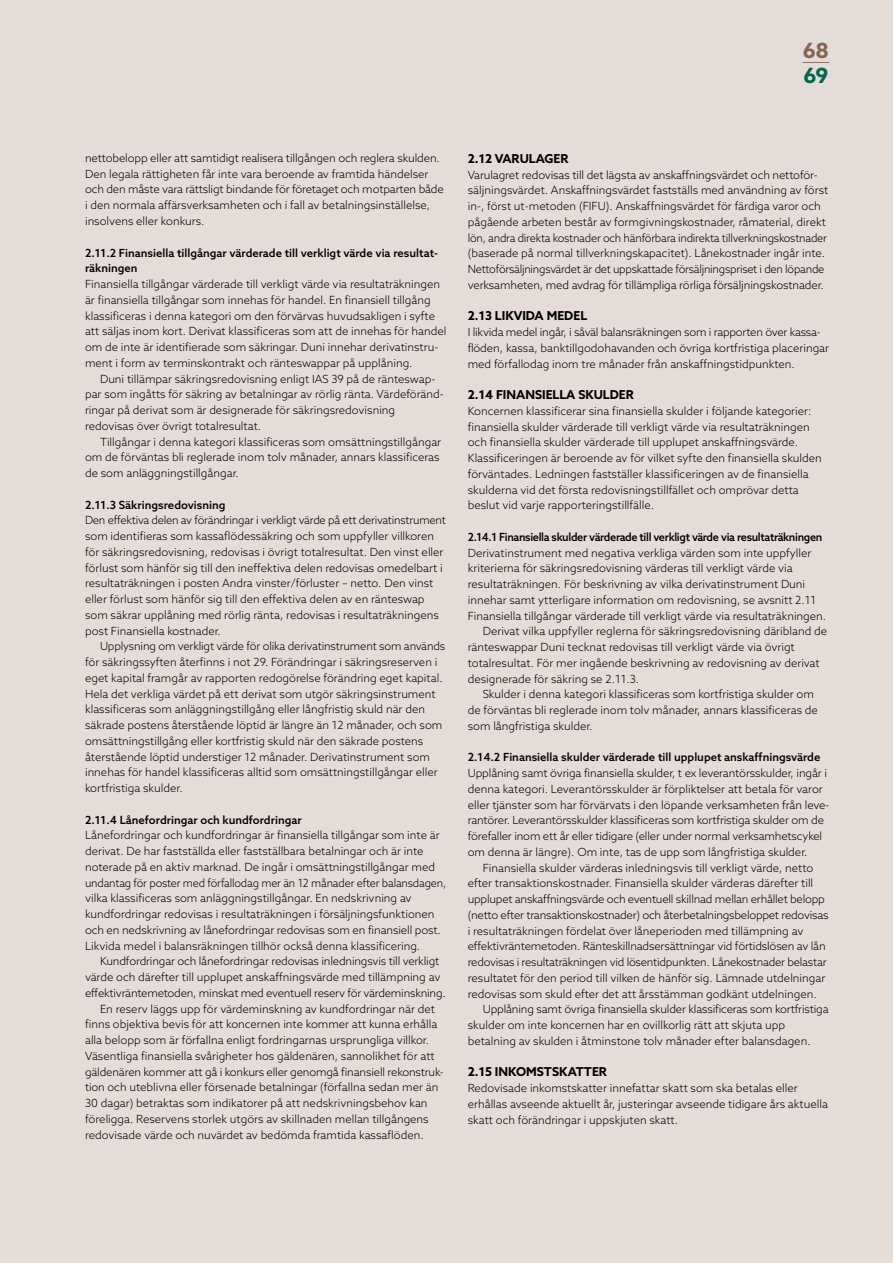
<style>
.page{position:relative;width:893px;height:1263px;background:#e4dcd8}
.page>*{position:absolute;margin:0;border:0;box-sizing:border-box;transform-origin:0 0}
.t1{font:700 21px "Azo Sans";color:#866557}
.t2{font:700 21px "Azo Sans";color:#00694d}
.t3{font:700 12.3px "Azo Sans";color:#000}
.t4{font:300 11.25px/15.8px "Azo Sans";color:#000}
.t5{font:500 11.25px/15.8px "Azo Sans";color:#000}
.t6{font:500 11.25px "Azo Sans";letter-spacing:-.03em;color:#000}
.t7{font:300 11.25px "Azo Sans";letter-spacing:-.02em;color:#000}
</style>
<div class="page">
<svg style="left:803px;top:62px;width:26px;height:1px"></svg>
<h1 class="t1" style="left:803px;top:37px;width:27px">68</h1>
<h1 class="t2" style="left:803px;top:61px;width:26px">69</h1>
<p class="t4" style="left:85px;top:150px;width:360px">nettobelopp eller att samtidigt realisera tillgången och reglera skulden.<br>Den legala rättigheten får inte vara beroende av framtida händelser och den måste vara rättsligt bindande för företaget och motparten både i den normala affärsverksamheten och i fall av betalningsinställelse, insolvens eller konkurs.</p>
<p class="t5" style="left:85px;top:244px;width:355px">2.11.2 Finansiella tillgångar värderade till verkligt värde via resultat&shy;räkningen</p>
<p class="t4" style="left:85px;top:276px;width:363px">Finansiella tillgångar värderade till verkligt värde via resultaträkningen är finansiella tillgångar som innehas för handel. En finansiell tillgång klassificeras i denna kategori om den förvärvas huvudsakligen i syfte att säljas inom kort. Derivat klassificeras som att de innehas för handel om de inte är identifierade som säkringar. Duni innehar derivatinstru&shy;ment i form av terminskontrakt och ränteswappar på upplåning.</p>
<p class="t4" style="left:85px;top:370px;width:360px;text-indent:15px">Duni tillämpar säkringsredovisning enligt IAS 39 på de ränteswap&shy;par som ingåtts för säkring av betalningar av rörlig ränta. Värdeföränd&shy;ringar på derivat som är designerade för säkringsredovisning redovisas över övrigt totalresultat.</p>
<p class="t4" style="left:85px;top:433px;width:358px;text-indent:15px">Tillgångar i denna kategori klassificeras som omsättningstillgångar om de förväntas bli reglerade inom tolv månader, annars klassificeras de som anläggningstillgångar.</p>
<p class="t5" style="left:85px;top:496px;width:142px">2.11.3 Säkringsredovisning</p>
<p class="t4" style="left:85px;top:512px;width:362px">Den effektiva delen av förändringar i verkligt värde på ett derivatinstrument som identifieras som kassaflödessäkring och som uppfyller villkoren för säkringsredovisning, redovisas i övrigt totalresultat. Den vinst eller förlust som hänför sig till den ineffektiva delen redovisas omedelbart i resultaträkningen i posten Andra vinster/förluster – netto. Den vinst eller förlust som hänför sig till den effektiva delen av en ränteswap som säkrar upplåning med rörlig ränta, redovisas i resultaträkningens post Finansiella kostnader.</p>
<p class="t4" style="left:85px;top:638px;width:362px;text-indent:15px">Upplysning om verkligt värde för olika derivatinstrument som används för säkringssyften återfinns i not 29. Förändringar i säkringsreserven i eget kapital framgår av rapporten redogörelse förändring eget kapital.<br>Hela det verkliga värdet på ett derivat som utgör säkringsinstrument klassificeras som anläggningstillgång eller långfristig skuld när den säkrade postens återstående löptid är längre än 12 månader, och som omsättningstillgång eller kortfristig skuld när den säkrade postens återstående löptid understiger 12 månader. Derivatinstrument som innehas för handel klassificeras alltid som omsättningstillgångar eller kortfristiga skulder.</p>
<p class="t5" style="left:85px;top:811px;width:218px">2.11.4 Lånefordringar och kundfordringar</p>
<p class="t4" style="left:85px;top:827px;width:363px">Lånefordringar och kundfordringar är finansiella tillgångar som inte är derivat. De har fastställda eller fastställbara betalningar och är inte noterade på en aktiv marknad. De ingår i omsättningstillgångar med undantag för poster med förfallodag mer än 12 månader efter balansdagen, vilka klassificeras som anläggningstillgångar. En nedskrivning av kundfordringar redovisas i resultaträkningen i försäljningsfunktionen och en nedskrivning av lånefordringar redovisas som en finansiell post.<br>Likvida medel i balansräkningen tillhör också denna klassificering.</p>
<p class="t4" style="left:100px;top:953px;width:341px">Kundfordringar och lånefordringar redovisas inledningsvis till verkligt</p>
<p class="t4" style="left:85px;top:969px;width:357px">värde och därefter till upplupet anskaffningsvärde med tillämpning av</p>
<p class="t7" style="left:85px;top:985px;width:362px">effektivräntemetoden, minskat med eventuell reserv för värdeminskning.</p>
<p class="t4" style="left:100px;top:1000px;width:336px">En reserv läggs upp för värdeminskning av kundfordringar när det</p>
<p class="t4" style="left:85px;top:1016px;width:354px">finns objektiva bevis för att koncernen inte kommer att kunna erhålla</p>
<p class="t4" style="left:85px;top:1032px;width:346px">alla belopp som är förfallna enligt fordringarnas ursprungliga villkor.</p>
<p class="t4" style="left:85px;top:1048px;width:351px">Väsentliga finansiella svårigheter hos gäldenären, sannolikhet för att</p>
<p class="t4" style="left:85px;top:1063px;width:360px">gäldenären kommer att gå i konkurs eller genomgå finansiell rekonstruk-</p>
<p class="t4" style="left:85px;top:1079px;width:355px">tion och uteblivna eller försenade betalningar (förfallna sedan mer än</p>
<p class="t4" style="left:85px;top:1095px;width:344px">30 dagar) betraktas som indikatorer på att nedskrivningsbehov kan</p>
<p class="t4" style="left:85px;top:1111px;width:345px">föreligga. Reservens storlek utgörs av skillnaden mellan tillgångens</p>
<p class="t4" style="left:85px;top:1126px;width:340px">redovisade värde och nuvärdet av bedömda framtida kassaflöden.</p>
<p class="t3" style="left:468px;top:150px;width:102px">2.12 VARULAGER</p>
<p class="t4" style="left:468px;top:167px;width:362px">Varulagret redovisas till det lägsta av anskaffningsvärdet och nettoför&shy;säljningsvärdet. Anskaffningsvärdet fastställs med användning av först in-, först ut-metoden (FIFU). Anskaffningsvärdet för färdiga varor och pågående arbeten består av formgivningskostnader, råmaterial, direkt lön, andra direkta kostnader och hänförbara indirekta tillverkningskostnader (baserade på normal tillverkningskapacitet). Lånekostnader ingår inte.<br>Nettoförsäljningsvärdet är det uppskattade försäljningspriset i den löpande verksamheten, med avdrag för tillämpliga rörliga försäljningskostnader.</p>
<p class="t3" style="left:468px;top:308px;width:121px">2.13 LIKVIDA MEDEL</p>
<p class="t4" style="left:468px;top:324px;width:363px">I likvida medel ingår, i såväl balansräkningen som i rapporten över kassa&shy;flöden, kassa, banktillgodohavanden och övriga kortfristiga placeringar med förfallodag inom tre månader från anskaffningstidpunkten.</p>
<p class="t3" style="left:468px;top:386px;width:168px">2.14 FINANSIELLA SKULDER</p>
<p class="t4" style="left:468px;top:403px;width:356px">Koncernen klassificerar sina finansiella skulder i följande kategorier: finansiella skulder värderade till verkligt värde via resultaträkningen och finansiella skulder värderade till upplupet anskaffningsvärde.<br>Klassificeringen är beroende av för vilket syfte den finansiella skulden förväntades. Ledningen fastställer klassificeringen av de finansiella skulderna vid det första redovisningstillfället och omprövar detta beslut vid varje rapporteringstillfälle.</p>
<p class="t6" style="left:468px;top:529px;width:356px">2.14.1 Finansiella skulder värderade till verkligt värde via resultaträkningen</p>
<p class="t4" style="left:468px;top:545px;width:345px">Derivatinstrument med negativa verkliga värden som inte uppfyller</p>
<p class="t4" style="left:468px;top:560px;width:326px">kriterierna för säkringsredovisning värderas till verkligt värde via</p>
<p class="t4" style="left:468px;top:576px;width:339px">resultaträkningen. För beskrivning av vilka derivatinstrument Duni</p>
<p class="t4" style="left:468px;top:592px;width:350px">innehar samt ytterligare information om redovisning, se avsnitt 2.11</p>
<p class="t4" style="left:468px;top:608px;width:360px">Finansiella tillgångar värderade till verkligt värde via resultaträkningen.</p>
<p class="t4" style="left:483px;top:623px;width:346px">Derivat vilka uppfyller reglerna för säkringsredovisning däribland de</p>
<p class="t4" style="left:468px;top:639px;width:329px">ränteswappar Duni tecknat redovisas till verkligt värde via övrigt</p>
<p class="t4" style="left:468px;top:655px;width:353px">totalresultat. För mer ingående beskrivning av redovisning av derivat</p>
<p class="t4" style="left:468px;top:671px;width:173px">designerade för säkring se 2.11.3.</p>
<p class="t4" style="left:483px;top:686px;width:333px">Skulder i denna kategori klassificeras som kortfristiga skulder om</p>
<p class="t4" style="left:468px;top:702px;width:352px">de förväntas bli reglerade inom tolv månader, annars klassificeras de</p>
<p class="t4" style="left:468px;top:718px;width:126px">som långfristiga skulder.</p>
<p class="t5" style="left:468px;top:749px;width:354px">2.14.2 Finansiella skulder värderade till upplupet anskaffningsvärde</p>
<p class="t4" style="left:468px;top:765px;width:363px">Upplåning samt övriga finansiella skulder, t ex leverantörsskulder, ingår i denna kategori. Leverantörsskulder är förpliktelser att betala för varor eller tjänster som har förvärvats i den löpande verksamheten från leve&shy;rantörer. Leverantörsskulder klassificeras som kortfristiga skulder om de förefaller inom ett år eller tidigare (eller under normal verksamhetscykel om denna är längre). Om inte, tas de upp som långfristiga skulder.</p>
<p class="t4" style="left:468px;top:860px;width:362px;text-indent:15px">Finansiella skulder värderas inledningsvis till verkligt värde, netto efter transaktionskostnader. Finansiella skulder värderas därefter till upplupet anskaffningsvärde och eventuell skillnad mellan erhållet belopp (netto efter transaktionskostnader) och återbetalningsbeloppet redovisas i resultaträkningen fördelat över låneperioden med tillämpning av effektivräntemetoden. Ränteskillnadsersättningar vid förtidslösen av lån redovisas i resultaträkningen vid lösentidpunkten. Lånekostnader belastar resultatet för den period till vilken de hänför sig. Lämnade utdelningar redovisas som skuld efter det att årsstämman godkänt utdelningen.</p>
<p class="t4" style="left:468px;top:1001px;width:362px;text-indent:15px">Upplåning samt övriga finansiella skulder klassificeras som kortfristiga skulder om inte koncernen har en ovillkorlig rätt att skjuta upp betalning av skulden i åtminstone tolv månader efter balansdagen.</p>
<p class="t3" style="left:468px;top:1064px;width:141px">2.15 INKOMSTSKATTER</p>
<p class="t4" style="left:468px;top:1080px;width:362px">Redovisade inkomstskatter innefattar skatt som ska betalas eller erhållas avseende aktuellt år, justeringar avseende tidigare års aktuella skatt och förändringar i uppskjuten skatt.</p>
</div>
